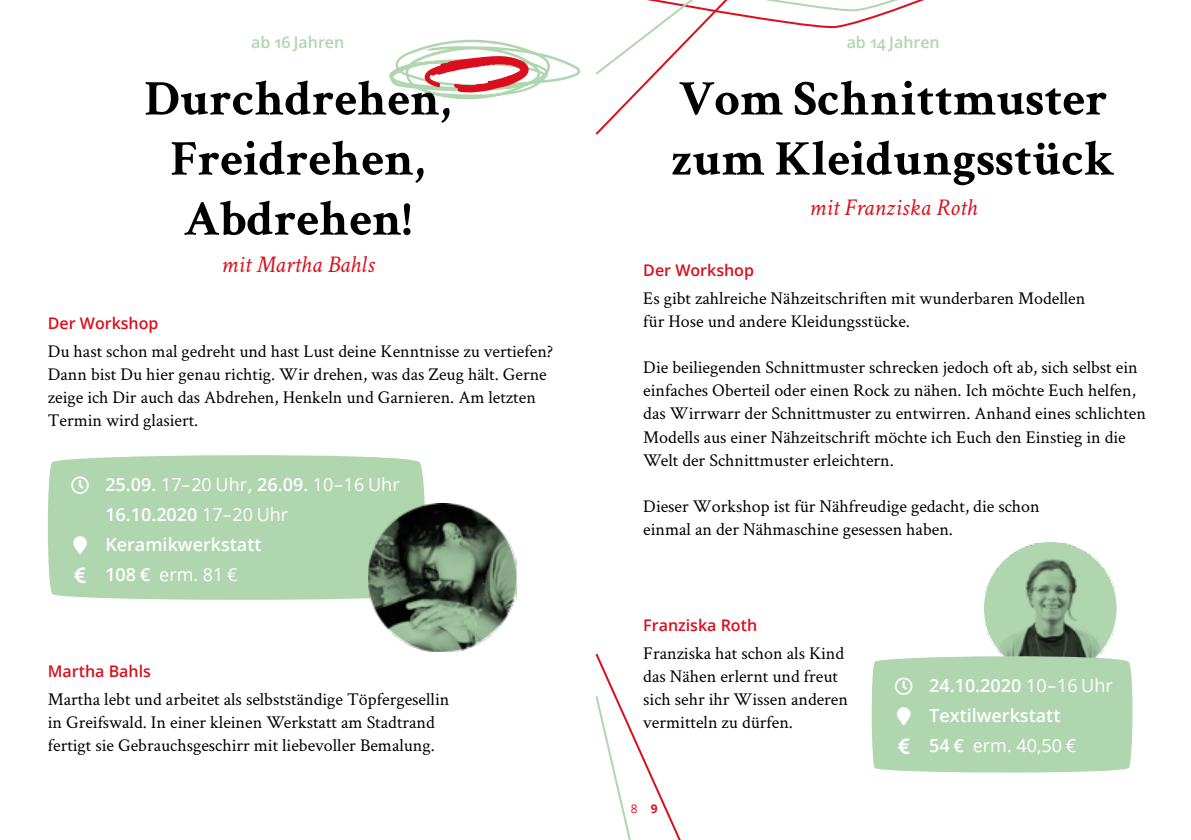
<style>
.page{position:relative;width:1191px;height:840px;background:#fff}
.page>*{position:absolute;margin:0;border:0;box-sizing:border-box;transform-origin:0 0}
.t1{font:700 50px/60px "Crimson Text";color:#000;text-align:center}
.t2{font:italic 24px "Crimson Text";color:#db0e1d}
.t3{font:18px/23px "Crimson Text";color:#000}
.t4{font:600 18px/30px "Open Sans";color:#fff}
.t5{font:600 16px "Open Sans";color:#db0e1d}
.t6{font:600 16px "Open Sans";color:#b0d6af}
.t7{font:12px "Open Sans";color:#db0e1d}
.s1{font-weight:400}
.s2{font-weight:700}
</style>
<div class="page">
<div style="left:47px;top:455px;width:378px;height:145px;background:#b0d6af"></div>
<img style="left:368px;top:503px;width:148px;height:148px">
<svg style="left:369px;top:504px;width:146px;height:146px;background:#526452"></svg>
<img style="left:984px;top:544px;width:132px;height:109px">
<svg style="left:985px;top:543px;width:130px;height:130px;background:#94b493"></svg>
<svg style="left:389px;top:0;width:535px;height:135px"></svg>
<svg style="left:595px;top:653px;width:86px;height:186px"></svg>
<svg style="left:71px;top:476px;width:18px;height:17px"></svg>
<svg style="left:73px;top:536px;width:14px;height:18px"></svg>
<svg style="left:74px;top:567px;width:12px;height:15px"></svg>
<div style="left:871px;top:653px;width:262px;height:120px;background:#b0d6af"></div>
<p class="t6" style="left:251px;top:31px;width:95px">ab 16 Jahren</p>
<h1 class="t1" style="left:144px;top:67px;width:308px">Durchdrehen,<br>Freidrehen,<br>Abdrehen!</h1>
<h2 class="t2" style="left:221px;top:251px;width:154px">mit Martha Bahls</h2>
<p class="t5" style="left:48px;top:312px;width:112px">Der Workshop</p>
<p class="t3" style="left:48px;top:339px;width:507px">Du hast schon mal gedreht und hast Lust deine Kenntnisse zu vertiefen?<br>Dann bist Du hier genau richtig. Wir drehen, was das Zeug hält. Gerne zeige ich Dir auch das Abdrehen, Henkeln und Garnieren. Am letzten Termin wird glasiert.</p>
<p class="t4" style="left:105px;top:469px;width:296px">25.09. <span class="s1">17–20 Uhr</span>, 26.09. <span class="s1">10–16 Uhr<br></span>16.10.2020 <span class="s1">17–20 Uhr<br></span>Keramikwerkstatt<br>108 € <span class="s1">erm. 81 €</span></p>
<p class="t5" style="left:48px;top:660px;width:105px">Martha Bahls</p>
<p class="t3" style="left:48px;top:686px;width:403px">Martha lebt und arbeitet als selbstständige Töpfergesellin in Greifswald. In einer kleinen Werkstatt am Stadtrand fertigt sie Gebrauchsgeschirr mit liebevoller Bemalung.</p>
<p class="t6" style="left:846px;top:31px;width:95px">ab 14 Jahren</p>
<h1 class="t1" style="left:671px;top:67px;width:446px;text-align:left">Vom Schnittmuster zum Kleidungsstück</h1>
<h2 class="t2" style="left:809px;top:194px;width:169px">mit Franziska Roth</h2>
<p class="t5" style="left:643px;top:259px;width:112px">Der Workshop</p>
<p class="t3" style="left:643px;top:286px;width:443px">Es gibt zahlreiche Nähzeitschriften mit wunderbaren Modellen für Hose und andere Kleidungsstücke.</p>
<p class="t3" style="left:643px;top:355px;width:504px">Die beiliegenden Schnittmuster schrecken jedoch oft ab, sich selbst ein einfaches Oberteil oder einen Rock zu nähen. Ich möchte Euch helfen, das Wirrwarr der Schnittmuster zu entwirren. Anhand eines schlichten Modells aus einer Nähzeitschrift möchte ich Euch den Einstieg in die Welt der Schnittmuster erleichtern.</p>
<p class="t3" style="left:643px;top:493px;width:398px">Dieser Workshop ist für Nähfreudige gedacht, die schon einmal an der Nähmaschine gesessen haben.</p>
<p class="t5" style="left:643px;top:613px;width:115px">Franziska Roth</p>
<p class="t3" style="left:643px;top:640px;width:206px">Franziska hat schon als Kind das Nähen erlernt und freut sich sehr ihr Wissen anderen vermitteln zu dürfen.</p>
<p class="t7" style="left:631px;top:800px;width:28px">8 <span class="s2">9</span></p>
<p class="t4" style="left:929px;top:670px;width:185px">24.10.2020 <span class="s1">10–16 Uhr<br></span>Textilwerkstatt<br>54 € <span class="s1">erm. 40,50 €</span></p>
</div>
